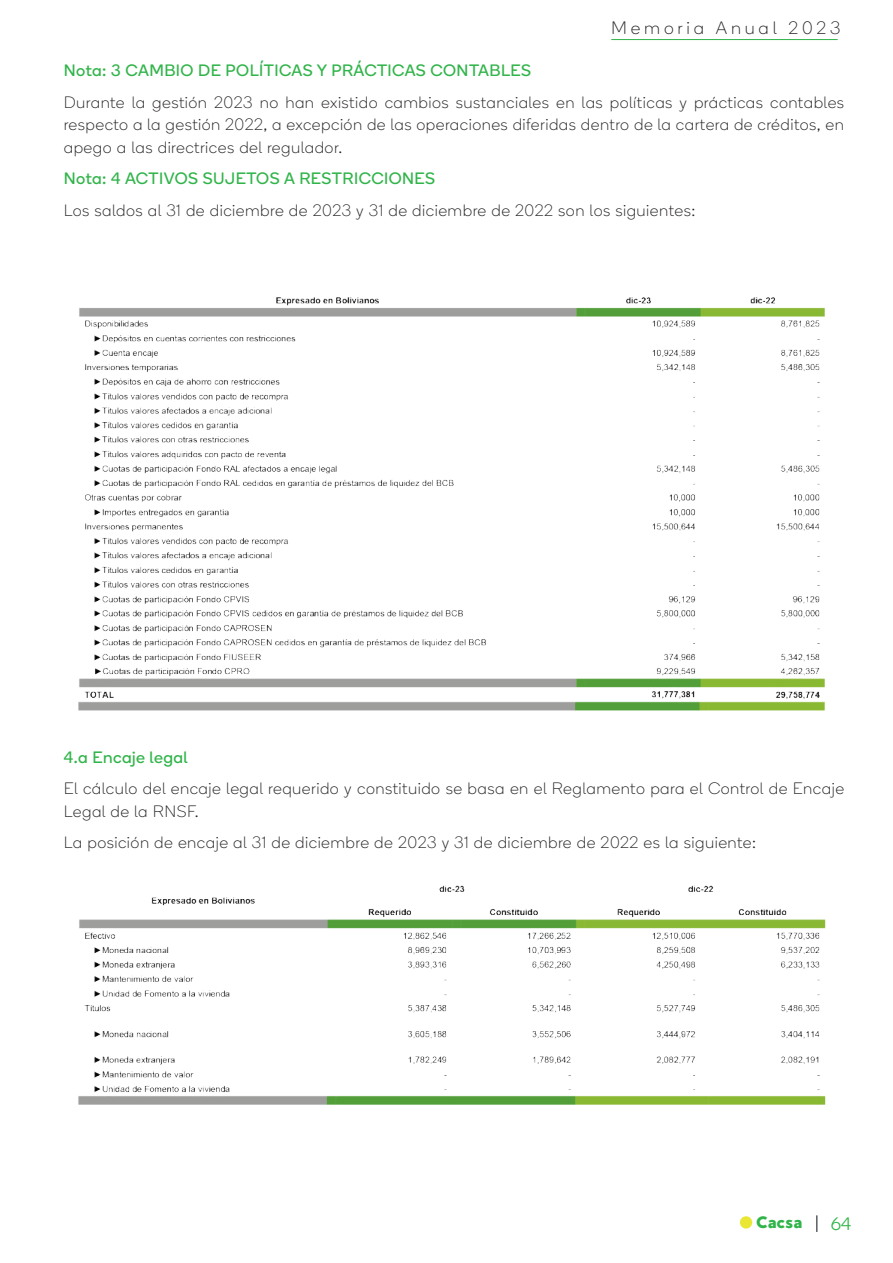
<style>
.page{position:relative;width:893px;height:1263px;background:#fff}
.page>*{position:absolute;margin:0;border:0;box-sizing:border-box;transform-origin:0 0}
.t1{font:100 18px "Boing";letter-spacing:.21em;color:#231f20}
.t2{font:300 18px "Boing";color:#31b44a}
.t3{font:100 16.5px/22.5px "Boing";letter-spacing:.03em;color:#231f20;text-align:justify}
.t4{font:16.5px "Boing";letter-spacing:.03em;color:#31b44a}
.t5{font:16.5px "MADE Good Time Grotesk";letter-spacing:-.09em;color:#31b44a}
</style>
<div class="page">
<svg style="left:816px;top:1215px;width:1px;height:17px"></svg>
<hr style="left:611px;top:39px;width:227px;height:1px;background:#31b44a">
<div style="left:740px;top:1216px;width:12px;height:12px;background:#e9e733;border-radius:50%"></div>
<img style="left:78px;top:297px;width:747px;height:414px">
<img style="left:78px;top:885px;width:748px;height:220px">
<p class="t1" style="left:611px;top:17px;width:231px">Memoria Anual 2023</p>
<p class="t4" style="left:64px;top:61px;width:469px">Nota: 3 CAMBIO DE POLÍTICAS Y PRÁCTICAS CONTABLES</p>
<p class="t3" style="left:64px;top:91px;width:782px">Durante la gestión 2023 no han existido cambios sustanciales en las políticas y prácticas contables respecto a la gestión 2022, a excepción de las operaciones diferidas dentro de la cartera de créditos, en apego a las directrices del regulador.</p>
<p class="t4" style="left:64px;top:169px;width:373px">Nota: 4 ACTIVOS SUJETOS A RESTRICCIONES</p>
<p class="t3" style="left:64px;top:199px;width:633px">Los saldos al 31 de diciembre de 2023 y 31 de diciembre de 2022 son los siguientes:</p>
<p class="t4" style="left:64px;top:747px;width:125px">4.a Encaje legal</p>
<p class="t3" style="left:64px;top:777px;width:782px">El cálculo del encaje legal requerido y constituido se basa en el Reglamento para el Control de Encaje<br>Legal de la RNSF.</p>
<p class="t3" style="left:64px;top:831px;width:694px">La posición de encaje al 31 de diciembre de 2023 y 31 de diciembre de 2022 es la siguiente:</p>
<p class="t5" style="left:756px;top:1213px;width:49px">Cacsa</p>
<p class="t2" style="left:831px;top:1213px;width:22px">64</p>
</div>
